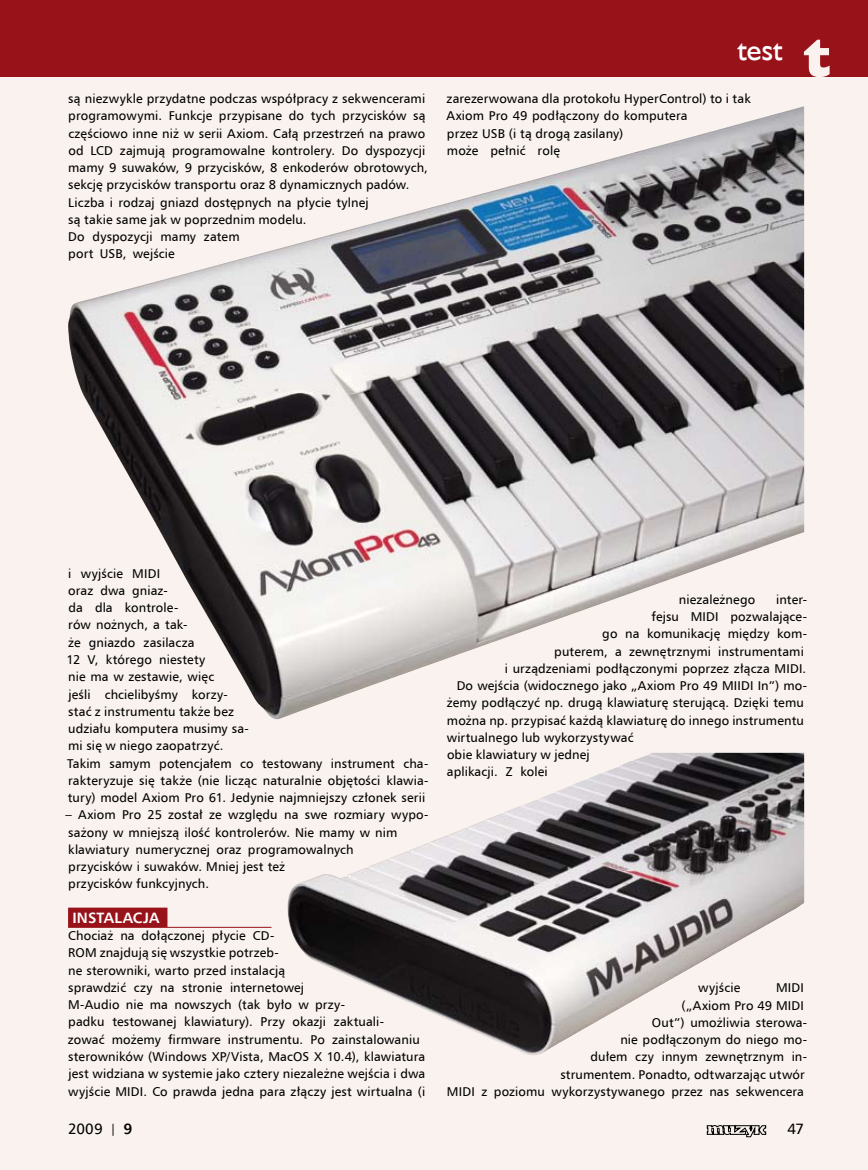
<style>
.page{position:relative;width:868px;height:1170px;background:#fff}
.page>*{position:absolute;margin:0;border:0;box-sizing:border-box;transform-origin:0 0}
.t1{font:54px "Humanst 521 X Bd EU";color:#f9f2ee}
.t2{font:30px "Humanst 521 EU";color:#fff}
.t3{font:700 15px "Humnst 777 EU";letter-spacing:.01em;color:#fff}
.t4{font:15px "Humnst 777 EU";letter-spacing:-.01em;color:#000}
.t5{font:12.75px/17.2px "Humnst 777 EU";letter-spacing:.01em;color:#000}
.s1{font-size:12px}
.s2{font-weight:700}
</style>
<div class="page">
<div style="left:0;top:0;width:867px;height:1169px;background:#f9f2ee"></div>
<img style="left:68px;top:106px;width:736px;height:614px">
<img style="left:287px;top:752px;width:517px;height:303px">
<div style="left:68px;top:907px;width:99px;height:20px;background:#98121a"></div>
<hr style="left:68px;top:927px;width:203px;height:1px;background:#98121a">
<svg style="left:706px;top:1125px;width:60px;height:11px"></svg>
<div style="left:0;top:0;width:867px;height:77px;background:#98121a"></div>
<h2 class="t2" style="left:737px;top:31px;width:47px">test</h2>
<p class="t5" style="left:68px;top:90px;width:361px">są niezwykle przydatne podczas współpracy z sekwencerami programowymi. Funkcje przypisane do tych przycisków są częściowo inne niż w serii Axiom. Całą przestrzeń na prawo od LCD zajmują programowalne kontrolery. Do dyspozycji mamy 9 suwaków, 9 przycisków, 8 enkoderów obrotowych, sekcję przycisków transportu oraz 8 dynamicznych padów.<br>Liczba i rodzaj gniazd dostępnych na płycie tylnej<br>są takie same jak w poprzednim modelu.<br>Do dyspozycji mamy zatem<br>port USB, wejście</p>
<p class="t5" style="left:446px;top:90px;width:306px">zarezerwowana dla protokołu HyperControl) to i tak Axiom Pro 49 podłączony do komputera<br>przez USB (i tą drogą zasilany)<br>może pełnić rolę</p>
<h1 class="t1" style="left:804px;top:25px;width:29px">t</h1>
<p class="t5" style="left:66px;top:564px;width:363px">i wyjście MIDI<br>oraz dwa gniaz-<br>da dla kontrole-<br>rów nożnych, a tak-<br>że gniazdo zasilacza<br>12 V, którego niestety<br>nie ma w zestawie, więc<br>jeśli chcielibyśmy korzy-<br>stać z instrumentu także bez<br>udziału komputera musimy sa-<br>mi się w niego zaopatrzyć.<br>Takim samym potencjałem co testowany instrument cha&shy;rakteryzuje się także (nie licząc naturalnie objętości klawia&shy;tury) model Axiom Pro 61. Jedynie najmniejszy członek serii</p>
<p class="t5" style="left:65px;top:806px;width:364px">– Axiom Pro 25 został ze względu na swe rozmiary wypo&shy;sażony w mniejszą ilość kontrolerów. Nie mamy w nim klawiatury numerycznej oraz programowalnych<br>przycisków i suwaków. Mniej jest też<br>przycisków funkcyjnych.</p>
<p class="t3" style="left:72px;top:908px;width:88px">INSTALACJA</p>
<p class="t5" style="left:68px;top:926px;width:359px">Chociaż na dołączonej płycie CD-<br>ROM znajdują się wszystkie potrzeb-<br>ne sterowniki, warto przed instalacją<br>sprawdzić czy na stronie internetowej<br>M-Audio nie ma nowszych (tak było w przy-<br>padku testowanej klawiatury). Przy okazji zaktuali-<br>zować możemy firmware instrumentu. Po zainstalowaniu sterowników (Windows XP/Vista, MacOS X 10.4), klawiatura jest widziana w systemie jako cztery niezależne wejścia i dwa wyjście MIDI. Co prawda jedna para złączy jest wirtualna (i</p>
<p class="t5" style="left:678px;top:590px;width:78px">niezależnego</p>
<p class="t5" style="left:776px;top:590px;width:32px">inter-</p>
<p class="t5" style="left:651px;top:607px;width:157px">fejsu MIDI pozwalające-</p>
<p class="t5" style="left:602px;top:625px;width:206px">go na komunikację między kom-</p>
<p class="t5" style="left:554px;top:642px;width:251px">puterem, a zewnętrznymi instrumentami</p>
<p class="t5" style="left:504px;top:659px;width:303px">i urządzeniami podłączonymi poprzez złącza MIDI.</p>
<p class="t5" style="left:456px;top:676px;width:352px">Do wejścia (widocznego jako „Axiom Pro 49 MIIDI In”) mo-</p>
<p class="t5" style="left:447px;top:694px;width:358px">żemy podłączyć np. drugą klawiaturę sterującą. Dzięki temu</p>
<p class="t5" style="left:447px;top:711px;width:358px">można np. przypisać każdą klawiaturę do innego instrumentu</p>
<p class="t5" style="left:446px;top:728px;width:188px">wirtualnego lub wykorzystywać</p>
<p class="t5" style="left:447px;top:745px;width:144px">obie klawiatury w jednej</p>
<p class="t5" style="left:447px;top:763px;width:102px">aplikacji. Z kolei</p>
<p class="t5" style="left:698px;top:978px;width:44px">wyjście</p>
<p class="t5" style="left:447px;top:978px;width:361px;text-align:right">MIDI<br>(„Axiom Pro 49 MIDI<br>Out”) umożliwia sterowa-<br>nie podłączonym do niego mo-<br>dułem czy innym zewnętrznym in-<br>strumentem. Ponadto, odtwarzając utwór<br>MIDI z poziomu wykorzystywanego przez nas sekwencera</p>
<p class="t4" style="left:68px;top:1119px;width:66px">2009 <span class="s1">|</span> <span class="s2">9</span></p>
<p class="t4" style="left:787px;top:1119px;width:18px">47</p>
</div>
